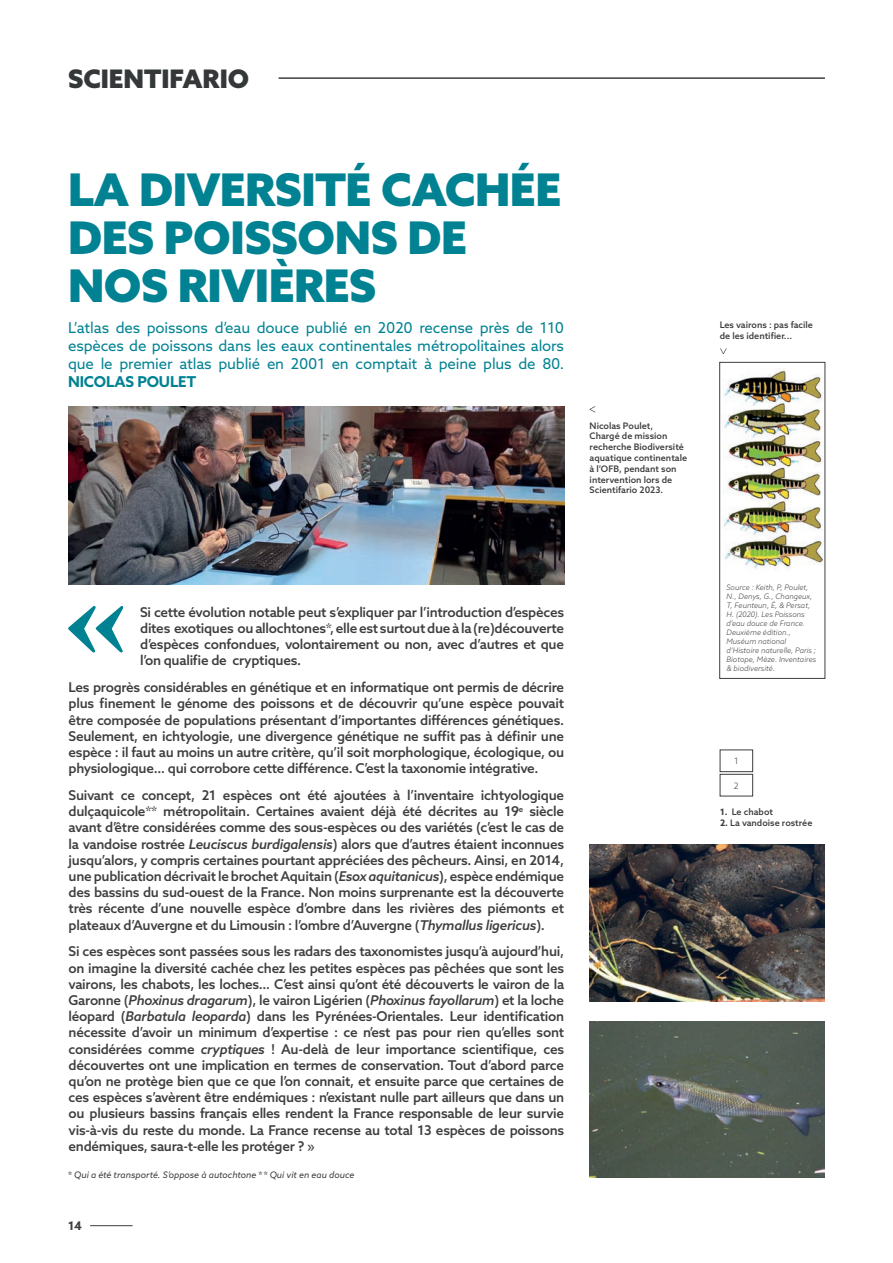
<style>
.page{position:relative;width:893px;height:1263px;background:#fff}
.page>*{position:absolute;margin:0;border:0;box-sizing:border-box;transform-origin:0 0}
.t1{font:900 45px/48px "Azo Sans";letter-spacing:-.01em;color:#008292}
.t2{font:900 25.5px "Azo Sans";color:#343839}
.t3{font:15px/18px "Azo Sans";letter-spacing:-.01em;color:#008292;text-align:justify}
.t4{font:700 15px "Azo Sans";letter-spacing:-.01em;color:#008292}
.t5{font:500 13.5px/16.2px "Azo Sans";letter-spacing:-.02em;color:#3e3e3f;text-align:justify}
.t6{font:700 12px "Azo Sans";color:#3e3e3f}
.t7{font:500 9px/10.8px "Azo Sans";color:#3e3e3f}
.t8{font:italic 9px "Azo Sans";color:#3e3e3f}
.t9{font:300 8.7px "Azo Sans";color:#3e3e3f}
.t10{font:italic 300 7.5px/9px "Azo Sans";color:#3e3e3f}
.s1{font-style:italic}
.s2{font-weight:700;font-style:normal}
.s3{font-weight:700}
</style>
<div class="page">
<hr style="left:90px;top:1225px;width:43px;height:1px;background:#3e3e3f">
<hr style="left:279px;top:77px;width:546px;height:2px;background:#3e3e3f">
<svg style="left:68px;top:606px;width:55px;height:46px"></svg>
<img style="left:590px;top:845px;width:235px;height:157px">
<img style="left:590px;top:1021px;width:235px;height:157px">
<img style="left:68px;top:406px;width:496px;height:178px">
<div style="left:720px;top:750px;width:33px;height:22px;border:1px solid #3e3e3f"></div>
<div style="left:720px;top:774px;width:33px;height:22px;border:1px solid #3e3e3f"></div>
<img style="left:722px;top:369px;width:101px;height:200px">
<svg style="left:720px;top:348px;width:7px;height:6px"></svg>
<svg style="left:590px;top:406px;width:5px;height:7px"></svg>
<h2 class="t2" style="left:68px;top:62px;width:183px">SCIENTIFARIO</h2>
<h1 class="t1" style="left:68px;top:165px;width:495px">LA DIVERSITÉ CACHÉE<br>DES POISSONS DE<br>NOS RIVIÈRES</h1>
<p class="t3" style="left:68px;top:318px;width:498px">L’atlas des poissons d’eau douce publié en 2020 recense près de 110 espèces de poissons dans les eaux continentales métropolitaines alors que le premier atlas publié en 2001 en comptait à peine plus de 80.</p>
<p class="t4" style="left:68px;top:371px;width:130px">NICOLAS POULET</p>
<p class="t7" style="left:590px;top:420px;width:99px">Nicolas Poulet,<br>Chargé de mission recherche Biodiversité aquatique continentale à l’OFB, pendant son intervention lors de<br>Scientifario 2023.</p>
<p class="t7" style="left:720px;top:319px;width:95px">Les vairons : pas facile de les identifier...</p>
<p class="t5" style="left:140px;top:603px;width:425px">Si cette évolution notable peut s’expliquer par l’introduction d’espèces dites exotiques ou allochtones*, elle est surtout due à la (re)découverte d’espèces confondues, volontairement ou non, avec d’autres et que l’on qualifie de cryptiques.</p>
<p class="t5" style="left:69px;top:679px;width:497px">Les progrès considérables en génétique et en informatique ont permis de décrire plus finement le génome des poissons et de découvrir qu’une espèce pouvait être composée de populations présentant d’importantes différences génétiques.<br>Seulement, en ichtyologie, une divergence génétique ne suffit pas à définir une espèce : il faut au moins un autre critère, qu’il soit morphologique, écologique, ou physiologique… qui corrobore cette différence. C’est la taxonomie intégrative.</p>
<p class="t5" style="left:69px;top:787px;width:497px">Suivant ce concept, 21 espèces ont été ajoutées à l’inventaire ichtyologique dulçaquicole** métropolitain. Certaines avaient déjà été décrites au 19<sup>e</sup> siècle avant d’être considérées comme des sous-espèces ou des variétés (c’est le cas de la vandoise rostrée <span class="s1">Leuciscus burdigalensis</span>) alors que d’autres étaient inconnues jusqu’alors, y compris certaines pourtant appréciées des pêcheurs. Ainsi, en 2014, une publication décrivait le brochet Aquitain (<span class="s1">Esox aquitanicus</span>), espèce endémique des bassins du sud-ouest de la France. Non moins surprenante est la découverte très récente d’une nouvelle espèce d’ombre dans les rivières des piémonts et plateaux d’Auvergne et du Limousin : l’ombre d’Auvergne (<span class="s1">Thymallus ligericus</span>).</p>
<p class="t5" style="left:69px;top:943px;width:497px">Si ces espèces sont passées sous les radars des taxonomistes jusqu’à aujourd’hui, on imagine la diversité cachée chez les petites espèces pas pêchées que sont les vairons, les chabots, les loches… C’est ainsi qu’ont été découverts le vairon de la Garonne (<span class="s1">Phoxinus dragarum</span>), le vairon Ligérien (<span class="s1">Phoxinus fayollarum</span>) et la loche léopard (<span class="s1">Barbatula leoparda</span>) dans les Pyrénées-Orientales. Leur identification nécessite d’avoir un minimum d’expertise : ce n’est pas pour rien qu’elles sont considérées comme <span class="s1">cryptiques</span> ! Au-delà de leur importance scientifique, ces découvertes ont une implication en termes de conservation. Tout d’abord parce qu’on ne protège bien que ce que l’on connait, et ensuite parce que certaines de ces espèces s’avèrent être endémiques : n’existant nulle part ailleurs que dans un ou plusieurs bassins français elles rendent la France responsable de leur survie vis-à-vis du reste du monde. La France recense au total 13 espèces de poissons endémiques, saura-t-elle les protéger ? »</p>
<p class="t8" style="left:68px;top:1169px;width:288px"><span class="s2">*</span> Qui a été transporté. S’oppose à autochtone <span class="s2">* *</span> Qui vit en eau douce</p>
<p class="t6" style="left:68px;top:1218px;width:16px">14</p>
<p class="t10" style="left:727px;top:583px;width:91px">Source : Keith, P, Poulet,<br>N., Denys, G., Changeux,<br>T, Feunteun, É, &amp; Persat,<br>H. (2020). Les Poissons d’eau douce de France.<br>Deuxième édition.,<br>Muséum national d’Histoire naturelle, Paris ;<br>Biotope, Mèze. Inventaires &amp; biodiversité.</p>
<p class="t9" style="left:734px;top:755px;width:6px">1</p>
<p class="t9" style="left:734px;top:780px;width:6px">2</p>
<p class="t7" style="left:720px;top:806px;width:55px"><span class="s3">1.</span> Le chabot</p>
<p class="t7" style="left:720px;top:817px;width:94px"><span class="s3">2.</span> La vandoise rostrée</p>
</div>
